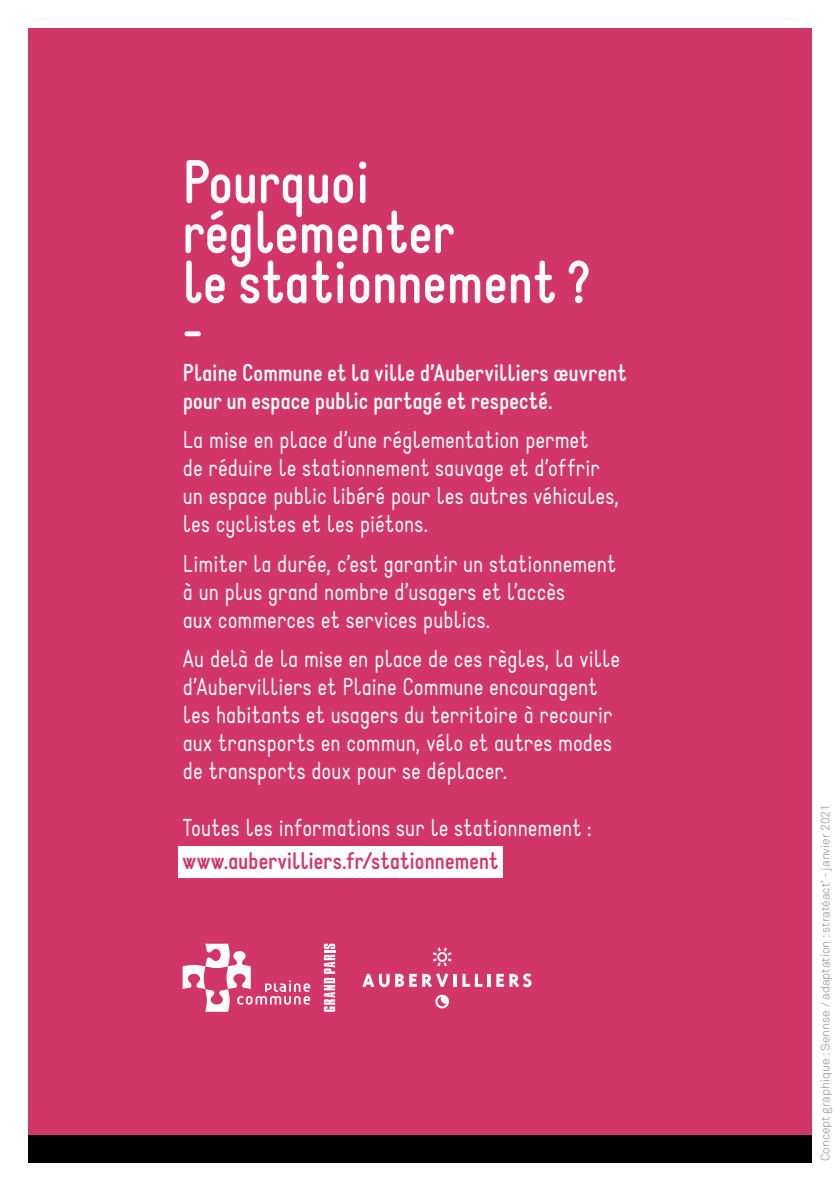
<style>
.page{position:relative;width:840px;height:1191px;background:#fff}
.page>*{position:absolute;margin:0;border:0;box-sizing:border-box;transform-origin:0 0}
.t1{font:700 60px/50px "Static";color:#fff;scale:.9 1}
.t2{font:24px/28px "Static";letter-spacing:.005em;color:#fff;scale:.9 1}
.t3{font:700 24px/28px "Static";color:#fff;scale:.9 1}
.t4{font:700 24px "Static";color:#d23668;scale:.9 1}
.t5{font:300 12px "Akkurat Pro";color:#878787}
</style>
<div class="page">
<div style="left:28px;top:28px;width:783px;height:1107px;background:#d23668"></div>
<div style="left:28px;top:1135px;width:783px;height:27px;background:#000"></div>
<div style="left:178px;top:846px;width:325px;height:32px;background:#fff"></div>
<svg style="left:323px;top:943px;width:12px;height:68px"></svg>
<svg style="left:182px;top:943px;width:128px;height:68px"></svg>
<svg style="left:362px;top:973px;width:27px;height:14px"></svg>
<svg style="left:395px;top:973px;width:61px;height:14px"></svg>
<svg style="left:462px;top:973px;width:28px;height:13px"></svg>
<svg style="left:496px;top:973px;width:35px;height:14px"></svg>
<svg style="left:433px;top:947px;width:18px;height:19px"></svg>
<svg style="left:435px;top:994px;width:14px;height:14px"></svg>
<h1 class="t1" style="left:183px;top:158px;width:455px">Pourquoi réglementer<br>le stationnement ? -</h1>
<p class="t3" style="left:183px;top:359px;width:494px">Plaine Commune et la ville d’Aubervilliers œuvrent pour un espace public partagé et respecté.</p>
<p class="t2" style="left:183px;top:426px;width:486px">La mise en place d’une réglementation permet<br>de réduire le stationnement sauvage et d’offrir un espace public libéré pour les autres véhicules, les cyclistes et les piétons.</p>
<p class="t2" style="left:183px;top:550px;width:483px">Limiter la durée, c’est garantir un stationnement à un plus grand nombre d’usagers et l’accès<br>aux commerces et services publics.</p>
<p class="t2" style="left:183px;top:645px;width:487px">Au delà de la mise en place de ces règles, la ville d’Aubervilliers et Plaine Commune encouragent les habitants et usagers du territoire à recourir aux transports en commun, vélo et autres modes de transports doux pour se déplacer.</p>
<p class="t2" style="left:183px;top:814px;width:455px">Toutes les informations sur le stationnement :</p>
<p class="t4" style="left:183px;top:846px;width:352px">www.aubervilliers.fr/stationnement</p>
<p class="t5" style="left:817px;top:1161px;width:359px;rotate:-90deg">Concept graphique : Sennse / adaptation : stratéact’ - janvier 2021</p>
</div>
